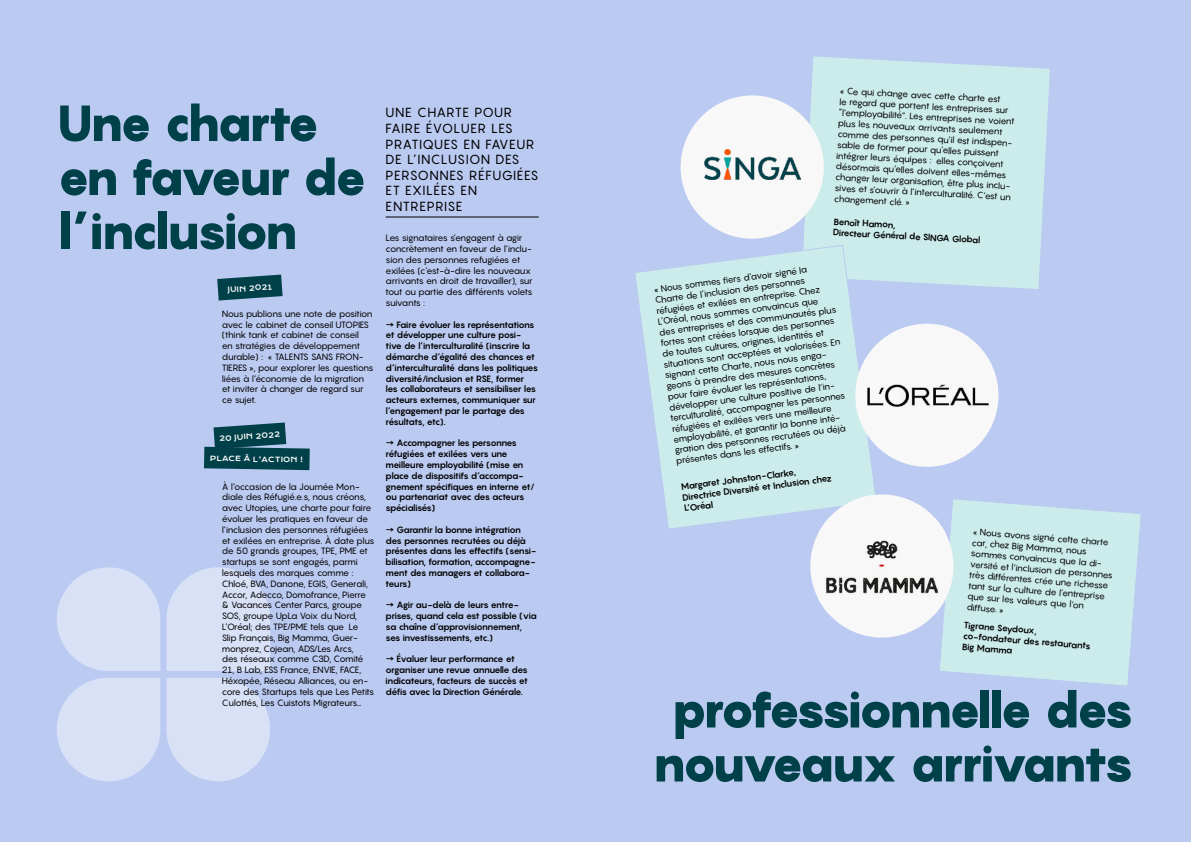
<style>
.page{position:relative;width:1191px;height:842px;background:#bbcaf1}
.page>*{position:absolute;margin:0;border:0;box-sizing:border-box;transform-origin:0 0}
.t1{font:900 50px/54px "Pangram";letter-spacing:-.09em;color:#004048}
.t2{font:13px/15.6px "Pangram";letter-spacing:.035em;color:#000}
.t3{font:9px/10.8px "Pangram";letter-spacing:-.06em;color:#000}
.t4{font:700 9px/10.8px "Pangram";letter-spacing:-.08em;color:#000}
.t5{font:7px "Krona One";color:#fff}
</style>
<div class="page">
<hr style="left:386px;top:217px;width:153px;height:1px;background:#000">
<svg style="left:217px;top:275px;width:66px;height:25px;background:#1e5663"></svg>
<svg style="left:204px;top:422px;width:106px;height:48px"></svg>
<svg style="left:803px;top:56px;width:247px;height:233px;background:#cae9eb"></svg>
<svg style="left:940px;top:499px;width:201px;height:187px;background:#c9e7eb"></svg>
<svg style="left:635px;top:244px;width:242px;height:285px"></svg>
<div style="left:810px;top:494px;width:143px;height:144px;background:#f8f8f8;border-radius:50%"></div>
<img style="left:818px;top:518px;width:127px;height:96px">
<div style="left:855px;top:324px;width:143px;height:143px;background:#f8f8f8;border-radius:50%"></div>
<img style="left:867px;top:384px;width:122px;height:23px">
<div style="left:680px;top:95px;width:144px;height:144px;background:#f8f8f8;border-radius:50%"></div>
<img style="left:704px;top:149px;width:96px;height:30px">
<svg style="left:57px;top:678px;width:103px;height:103px"></svg>
<svg style="left:166px;top:678px;width:104px;height:103px"></svg>
<svg style="left:166px;top:567px;width:104px;height:104px"></svg>
<svg style="left:57px;top:567px;width:103px;height:104px"></svg>
<div style="left:198px;top:621px;width:72px;height:50px;background:#d9e1f7"></div>
<h1 class="t1" style="left:57px;top:96px;width:312px">Une charte en faveur de l’inclusion</h1>
<p class="t5" style="left:227px;top:285px;width:46px;rotate:-4deg">JUIN 2021</p>
<p class="t3" style="left:222px;top:308px;width:153px">Nous publions une note de position avec le cabinet de conseil UTOPIES (think tank et cabinet de conseil<br>en stratégies de développement durable) : « TALENTS SANS FRON-<br>TIERES », pour explorer les questions liées à l’économie de la migration et inviter à changer de regard sur ce sujet.</p>
<p class="t5" style="left:219px;top:434px;width:63px;rotate:-4deg">20 JUIN 2022</p>
<p class="t5" style="left:210px;top:454px;width:95px;rotate:1deg">PLACE À L’ACTION !</p>
<p class="t3" style="left:222px;top:481px;width:154px">À l’occasion de la Journée Mon&shy;diale des Réfugié.e.s, nous créons, avec Utopies, une charte pour faire évoluer les pratiques en faveur de l’inclusion des personnes réfugiées et exilées en entreprise. À date plus de 50 grands groupes, TPE, PME et startups se sont engagés, parmi lesquels des marques comme :<br>Chloé, BVA, Danone, EGIS, Generali, Accor, Adecco, Domofrance, Pierre &amp; Vacances Center Parcs, groupe SOS, groupe UpLa Voix du Nord, L’Oréal; des TPE/PME tels que Le Slip Français, Big Mamma, Guer&shy;monprez, Cojean, ADS/Les Arcs,<br>des réseaux comme C3D, Comité 21, B Lab, ESS France, ENVIE, FACE, Héxopée, Réseau Alliances, ou en&shy;core des Startups tels que Les Petits Culottés, Les Cuistots Migrateurs…</p>
<h2 class="t2" style="left:386px;top:105px;width:154px">UNE CHARTE POUR<br>FAIRE ÉVOLUER LES<br>PRATIQUES EN FAVEUR<br>DE L’INCLUSION DES<br>PERSONNES RÉFUGIÉES<br>ET EXILÉES EN<br>ENTREPRISE</h2>
<p class="t3" style="left:386px;top:232px;width:149px">Les signataires s’engagent à agir concrètement en faveur de l’inclu&shy;sion des personnes refugiées et exilées (c’est-à-dire les nouveaux arrivants en droit de travailler), sur tout ou partie des différents volets suivants :</p>
<p class="t4" style="left:386px;top:319px;width:154px">→ Faire évoluer les représentations et développer une culture posi&shy;tive de l’interculturalité (inscrire la démarche d’égalité des chances et d’interculturalité dans les politiques diversité/inclusion et RSE, former les collaborateurs et sensibiliser les acteurs externes, communiquer sur l’engagement par le partage des résultats, etc).</p>
<p class="t4" style="left:386px;top:438px;width:150px">→ Accompagner les personnes réfugiées et exilées vers une meilleure employabilité (mise en place de dispositifs d’accompa&shy;gnement spécifiques en interne et/ ou partenariat avec des acteurs spécialisés)</p>
<p class="t4" style="left:386px;top:524px;width:152px">→ Garantir la bonne intégration des personnes recrutées ou déjà présentes dans les effectifs (sensi&shy;bilisation, formation, accompagne&shy;ment des managers et collabora&shy;teurs)</p>
<p class="t4" style="left:386px;top:600px;width:153px">→ Agir au-delà de leurs entre&shy;prises, quand cela est possible (via sa chaîne d’approvisionnement, ses investissements, etc.)</p>
<p class="t4" style="left:386px;top:654px;width:144px">→ Évaluer leur performance et organiser une revue annuelle des indicateurs, facteurs de succès et défis avec la Direction Générale.</p>
<p class="t3" style="left:840px;top:85px;width:178px;rotate:3deg">« Ce qui change avec cette charte est<br>le regard que portent les entreprises sur “l’employabilité”. Les entreprises ne voient plus les nouveaux arrivants seulement comme des personnes qu’il est indispen&shy;sable de former pour qu’elles puissent intégrer leurs équipes : elles conçoivent désormais qu’elles doivent elles-mêmes changer leur organisation, être plus inclu&shy;sives et s’ouvrir à l’interculturalité. C’est un changement clé. »</p>
<p class="t4" style="left:834px;top:216px;width:149px;rotate:3deg">Benoît Hamon,<br>Directeur Général de SINGA Global</p>
<p class="t3" style="left:653px;top:283px;width:180px;rotate:-7deg">« Nous sommes fiers d’avoir signé la Charte de l’inclusion des personnes réfugiées et exilées en entreprise. Chez L’Oréal, nous sommes convaincus que des entreprises et des communautés plus fortes sont créées lorsque des personnes de toutes cultures, origines, identités et situations sont acceptées et valorisées. En signant cette Charte, nous nous enga&shy;geons à prendre des mesures concrètes pour faire évoluer les représentations, développer une culture positive de l’in&shy;terculturalité, accompagner les personnes réfugiées et exilées vers une meilleure employabilité, et garantir la bonne inté&shy;gration des personnes recrutées ou déjà présentes dans les effectifs. »</p>
<p class="t4" style="left:680px;top:481px;width:152px;rotate:-7deg">Margaret Johnston-Clarke,<br>Directrice Diversité et Inclusion chez<br>L’Oréal</p>
<p class="t3" style="left:972px;top:527px;width:145px;rotate:4deg">« Nous avons signé cette charte car, chez Big Mamma, nous sommes convaincus que la di&shy;versité et l’inclusion de personnes très différentes crée une richesse tant sur la culture de l’entreprise que sur les valeurs que l’on diffuse. »</p>
<p class="t4" style="left:964px;top:620px;width:130px;rotate:4deg">Tigrane Seydoux, co-fondateur des restaurants<br>Big Mamma</p>
<h1 class="t1" style="left:652px;top:682px;width:483px;text-align:center">professionnelle des nouveaux arrivants</h1>
</div>
